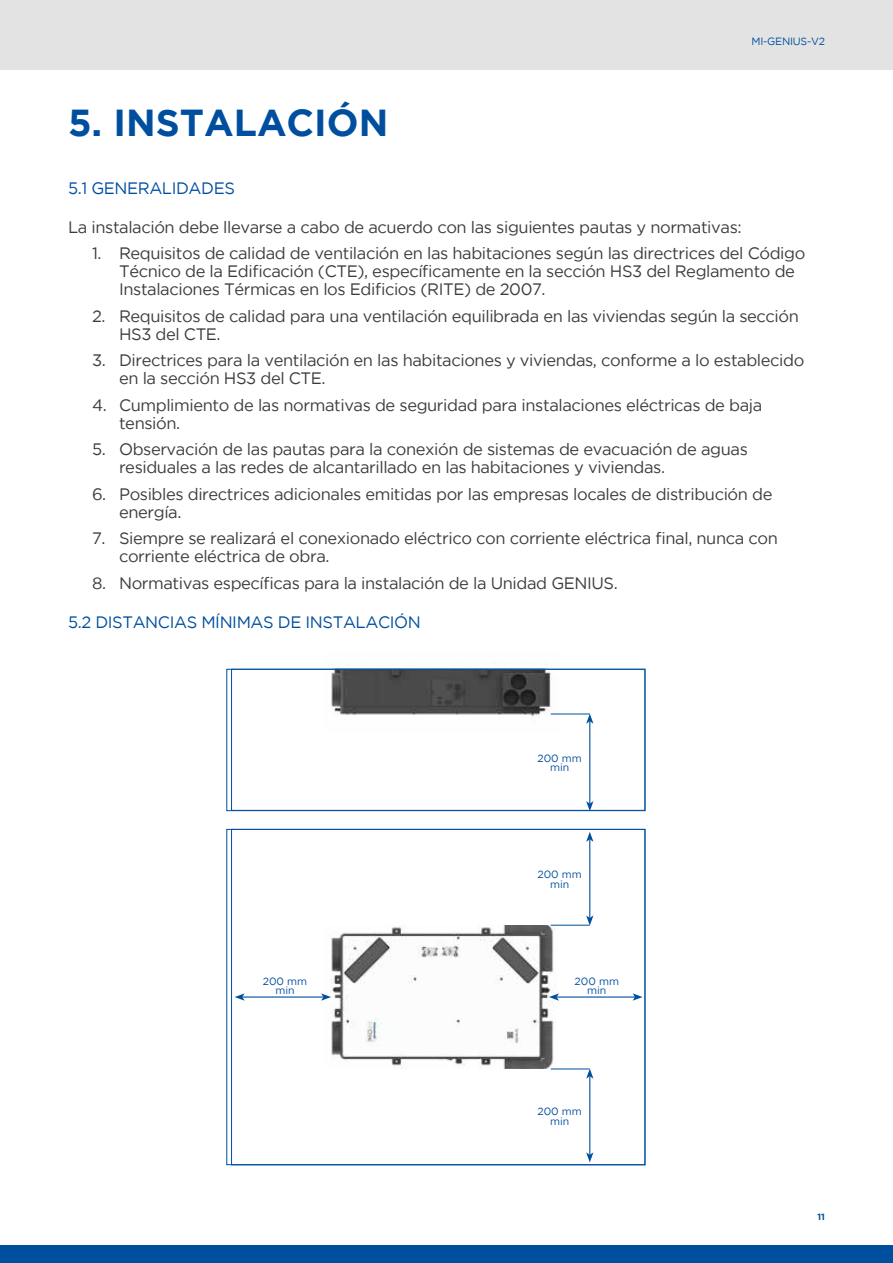
<style>
.page{position:relative;width:893px;height:1263px;background:#fff}
.page>*{position:absolute;margin:0;border:0;box-sizing:border-box;transform-origin:0 0}
.t1{font:700 37.5px "Gotham";color:#004f9f}
.t2{font:16.5px/18px "Gotham";letter-spacing:-.025em;color:#3c3c3b}
.t3{font:16.5px "Gotham";letter-spacing:-.025em;color:#004f9f}
.t4{font:10.5px/9.4px "Gotham";color:#004f9f;text-align:center}
.t5{font:10.5px "Gotham";letter-spacing:-.025em;color:#004f9f}
.t6{font:700 9px "Gotham";color:#004f9f}
</style>
<div class="page">
<div style="left:0;top:0;width:893px;height:70px;background:#e3e3e3"></div>
<div style="left:0;top:1245px;width:893px;height:18px;background:#004f9f"></div>
<img style="left:331px;top:925px;width:226px;height:144px">
<div style="left:231px;top:829px;width:414px;height:336px;border:1px solid #004f9f"></div>
<hr style="left:551px;top:925px;width:39px;height:1px;background:#004f9f">
<hr style="left:589px;top:839px;width:1px;height:79px;background:#004f9f">
<svg style="left:586px;top:832px;width:7px;height:10px"></svg>
<svg style="left:586px;top:915px;width:7px;height:10px"></svg>
<hr style="left:242px;top:996px;width:81px;height:1px;background:#004f9f">
<svg style="left:321px;top:993px;width:10px;height:8px"></svg>
<svg style="left:235px;top:993px;width:10px;height:8px"></svg>
<hr style="left:551px;top:1069px;width:39px;height:1px;background:#004f9f">
<hr style="left:589px;top:1076px;width:1px;height:79px;background:#004f9f">
<svg style="left:586px;top:1069px;width:7px;height:10px"></svg>
<svg style="left:586px;top:1152px;width:7px;height:10px"></svg>
<hr style="left:557px;top:996px;width:78px;height:1px;background:#004f9f">
<svg style="left:633px;top:993px;width:10px;height:8px"></svg>
<svg style="left:549px;top:993px;width:10px;height:8px"></svg>
<img style="left:323px;top:662px;width:237px;height:57px">
<div style="left:231px;top:669px;width:414px;height:142px;border:1px solid #004f9f"></div>
<hr style="left:551px;top:714px;width:39px;height:1px;background:#004f9f">
<hr style="left:589px;top:721px;width:1px;height:82px;background:#004f9f">
<svg style="left:586px;top:714px;width:7px;height:10px"></svg>
<svg style="left:586px;top:801px;width:7px;height:10px"></svg>
<h1 class="t1" style="left:68px;top:98px;width:322px">5. INSTALACIÓN</h1>
<p class="t5" style="left:752px;top:34px;width:75px">MI-GENIUS-V2</p>
<p class="t3" style="left:68px;top:177px;width:168px">5.1 GENERALIDADES</p>
<p class="t2" style="left:68px;top:218px;width:675px">La instalación debe llevarse a cabo de acuerdo con las siguientes pautas y normativas:</p>
<p class="t2" style="left:119px;top:244px;width:688px;text-indent:-27px">1. Requisitos de calidad de ventilación en las habitaciones según las directrices del Código<br>Técnico de la Edificación (CTE), específicamente en la sección HS3 del Reglamento de<br>Instalaciones Térmicas en los Edificios (RITE) de 2007.</p>
<p class="t2" style="left:119px;top:307px;width:681px;text-indent:-27px">2. Requisitos de calidad para una ventilación equilibrada en las viviendas según la sección<br>HS3 del CTE.</p>
<p class="t2" style="left:119px;top:351px;width:687px;text-indent:-27px">3. Directrices para la ventilación en las habitaciones y viviendas, conforme a lo establecido en la sección HS3 del CTE.</p>
<p class="t2" style="left:119px;top:396px;width:645px;text-indent:-27px">4. Cumplimiento de las normativas de seguridad para instalaciones eléctricas de baja tensión.</p>
<p class="t2" style="left:119px;top:440px;width:630px;text-indent:-27px">5. Observación de las pautas para la conexión de sistemas de evacuación de aguas residuales a las redes de alcantarillado en las habitaciones y viviendas.</p>
<p class="t2" style="left:119px;top:485px;width:655px;text-indent:-27px">6. Posibles directrices adicionales emitidas por las empresas locales de distribución de energía.</p>
<p class="t2" style="left:119px;top:529px;width:660px;text-indent:-27px">7. Siempre se realizará el conexionado eléctrico con corriente eléctrica final, nunca con corriente eléctrica de obra.</p>
<p class="t2" style="left:92px;top:574px;width:527px">8. Normativas específicas para la instalación de la Unidad GENIUS.</p>
<p class="t3" style="left:68px;top:612px;width:354px">5.2 DISTANCIAS MÍNIMAS DE INSTALACIÓN</p>
<p class="t4" style="left:537px;top:753px;width:46px">200 mm min</p>
<p class="t4" style="left:263px;top:976px;width:46px">200 mm min</p>
<p class="t4" style="left:537px;top:870px;width:46px">200 mm min</p>
<p class="t4" style="left:575px;top:976px;width:46px">200 mm min</p>
<p class="t4" style="left:537px;top:1107px;width:46px">200 mm min</p>
<p class="t6" style="left:817px;top:1211px;width:9px">11</p>
</div>
